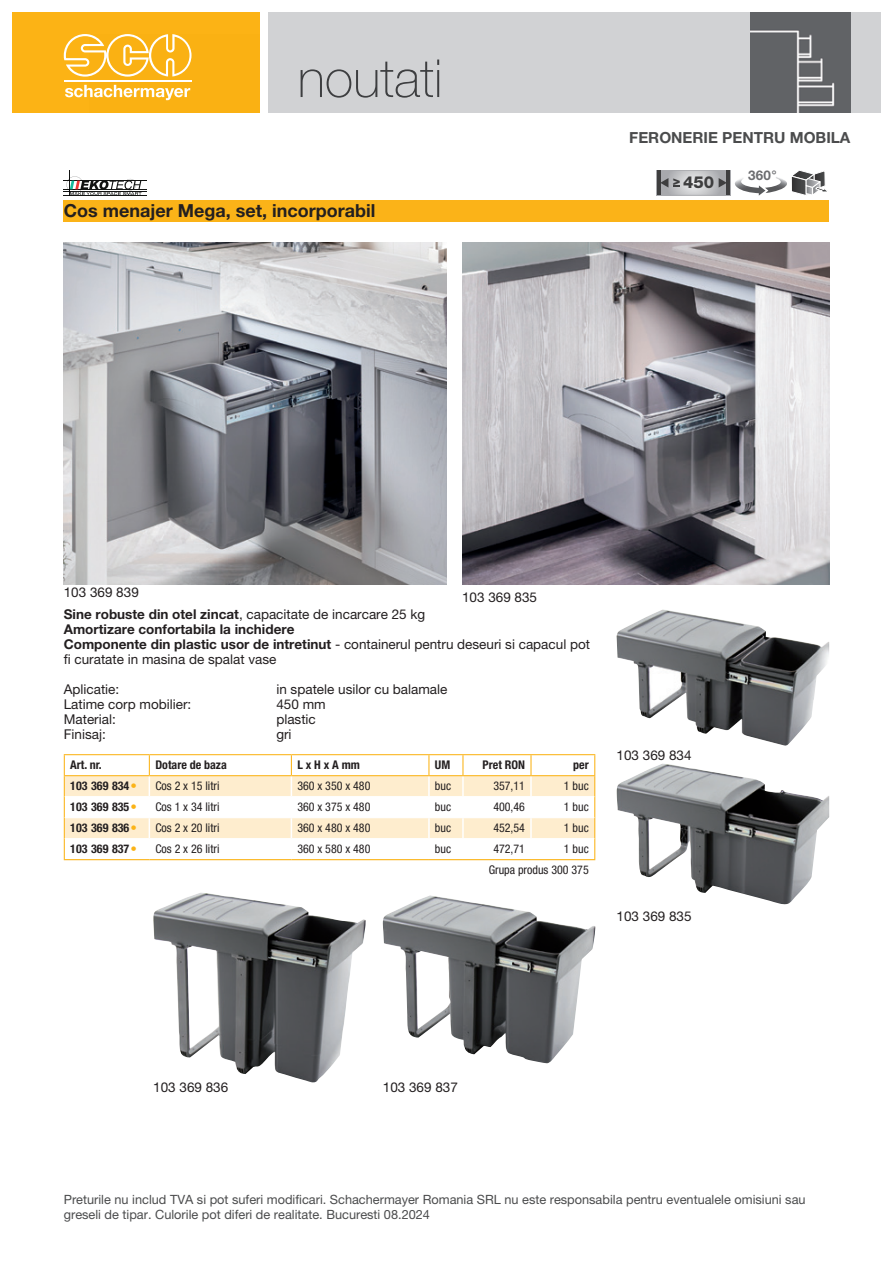
<style>
.page{position:relative;width:893px;height:1263px;background:#fff}
.page>*{position:absolute;margin:0;border:0;box-sizing:border-box;transform-origin:0 0}
.t1{font:100 52.5px "Helvetica Neue LT Pro";color:#4b4c4d}
.ProduktgruppeName{font:700 18px "Helvetica Neue LT Pro";color:#231f20}
.t2{font:800 16.5px "Helvetica Neue LT Pro";color:#3e3e3f}
.t3{font:700 15.3px "Helvetica Neue LT Pro";color:#4b4c4d}
.ProduktblockAbsatz{font:13.5px/15px "Helvetica Neue LT Pro";color:#231f20}
.ProduktblockMerkmale{font:13.5px "Helvetica Neue LT Pro";color:#231f20}
.ProduktblockAbsatz-2{font:700 13.5px "Helvetica Neue LT Pro";color:#231f20}
.t4{font:700 13.35px "Helvetica Neue LT Pro";color:#6c6d70}
.t5{font:12.75px/14.4px "Helvetica Neue LT Pro";color:#4b4c4d}
.TabellenZelleLinks{font:condensed 12px "Helvetica Neue LT Pro";color:#231f20}
.TabellenZelleRechts{font:condensed 12px "Helvetica Neue LT Pro";color:#231f20}
.TabellenZelleArtNr{font:700 condensed 12px "Helvetica Neue LT Pro";color:#231f20}
.TabellenKopfLinks{font:700 condensed 12px "Helvetica Neue LT Pro";color:#231f20}
.TabellenFuss{font:condensed 12px "Helvetica Neue LT Pro";color:#231f20}
.TabellenKopfRechts{font:700 condensed 12px "Helvetica Neue LT Pro";color:#231f20}
.TabellenZelleArtNr-2{font:4.5px "Webdings";color:#fbb316}
.s1{font-weight:700}
</style>
<div class="page">
<div style="left:13px;top:13px;width:246px;height:100px;background:#fcb315"></div>
<div style="left:89px;top:34px;width:170px;height:79px;background:#fab113"></div>
<div style="left:268px;top:13px;width:612px;height:100px;background:#d1d2d4"></div>
<svg style="left:64px;top:34px;width:128px;height:43px;background:#fbc248"></svg>
<svg style="left:65px;top:85px;width:125px;height:15px"></svg>
<hr style="left:64px;top:81px;width:128px;height:1px;background:#fff">
<img style="left:750px;top:13px;width:100px;height:100px">
<svg style="left:64px;top:860px;width:531px;height:1px"></svg>
<hr style="left:64px;top:754px;width:85px;height:1px;background:#fbb316">
<hr style="left:149px;top:754px;width:142px;height:1px;background:#fbb316">
<hr style="left:291px;top:754px;width:138px;height:1px;background:#fbb316">
<hr style="left:429px;top:754px;width:34px;height:1px;background:#fbb316">
<svg style="left:64px;top:755px;width:531px;height:104px"></svg>
<hr style="left:463px;top:754px;width:68px;height:1px;background:#fbb316">
<hr style="left:531px;top:754px;width:64px;height:1px;background:#fbb316">
<hr style="left:463px;top:775px;width:68px;height:1px;background:#fbb316">
<hr style="left:531px;top:775px;width:64px;height:1px;background:#fbb316">
<hr style="left:64px;top:859px;width:85px;height:1px;background:#fbb316">
<hr style="left:149px;top:859px;width:142px;height:1px;background:#fbb316">
<hr style="left:291px;top:859px;width:138px;height:1px;background:#fbb316">
<hr style="left:429px;top:859px;width:34px;height:1px;background:#fbb316">
<hr style="left:463px;top:859px;width:68px;height:1px;background:#fbb316">
<hr style="left:531px;top:859px;width:64px;height:1px;background:#fbb316">
<hr style="left:65px;top:796px;width:84px;height:1px;background:#fff">
<hr style="left:149px;top:796px;width:142px;height:1px;background:#fff">
<hr style="left:291px;top:796px;width:138px;height:1px;background:#fff">
<hr style="left:429px;top:796px;width:34px;height:1px;background:#fff">
<hr style="left:463px;top:796px;width:68px;height:1px;background:#fff">
<hr style="left:531px;top:796px;width:63px;height:1px;background:#fff">
<hr style="left:65px;top:817px;width:84px;height:1px;background:#fff">
<hr style="left:149px;top:817px;width:142px;height:1px;background:#fff">
<hr style="left:291px;top:817px;width:138px;height:1px;background:#fff">
<hr style="left:429px;top:817px;width:34px;height:1px;background:#fff">
<hr style="left:463px;top:817px;width:68px;height:1px;background:#fff">
<hr style="left:531px;top:817px;width:63px;height:1px;background:#fff">
<hr style="left:65px;top:838px;width:84px;height:1px;background:#fff">
<hr style="left:149px;top:838px;width:142px;height:1px;background:#fff">
<hr style="left:291px;top:838px;width:138px;height:1px;background:#fff">
<hr style="left:429px;top:838px;width:34px;height:1px;background:#fff">
<hr style="left:463px;top:838px;width:68px;height:1px;background:#fff">
<hr style="left:531px;top:838px;width:63px;height:1px;background:#fff">
<div style="left:64px;top:200px;width:765px;height:21px;background:#fbb318"></div>
<svg style="left:656px;top:170px;width:171px;height:26px"></svg>
<hr style="left:64px;top:191px;width:83px;height:1px;background:#121312">
<hr style="left:64px;top:189px;width:83px;height:1px;background:#121312">
<hr style="left:64px;top:181px;width:83px;height:1px;background:#121312">
<hr style="left:64px;top:195px;width:83px;height:1px;background:#121312">
<svg style="left:67px;top:170px;width:75px;height:26px"></svg>
<img style="left:617px;top:609px;width:212px;height:137px">
<img style="left:617px;top:764px;width:212px;height:140px">
<img style="left:383px;top:895px;width:212px;height:168px">
<img style="left:153px;top:893px;width:213px;height:189px">
<img style="left:462px;top:242px;width:367px;height:342px">
<img style="left:64px;top:242px;width:382px;height:342px">
<h1 class="t1" style="left:298px;top:48px;width:146px">noutati</h1>
<p class="ProduktgruppeName" style="left:64px;top:199px;width:313px">Cos menajer Mega, set, incorporabil</p>
<p class="t3" style="left:629px;top:128px;width:223px">FERONERIE PENTRU MOBILA</p>
<p class="t2" style="left:673px;top:172px;width:43px"><sup>&gt;</sup> 450</p>
<p class="t4" style="left:748px;top:167px;width:30px">360°</p>
<p class="ProduktblockMerkmale" style="left:64px;top:584px;width:77px">103 369 839</p>
<p class="ProduktblockMerkmale" style="left:462px;top:589px;width:77px">103 369 835</p>
<p class="ProduktblockAbsatz" style="left:64px;top:607px;width:363px"><span class="s1">Sine robuste din otel zincat</span>, capacitate de incarcare 25 kg</p>
<p class="ProduktblockAbsatz-2" style="left:64px;top:621px;width:232px">Amortizare confortabila la inchidere</p>
<p class="ProduktblockAbsatz" style="left:64px;top:637px;width:528px"><span class="s1">Componente din plastic usor de intretinut</span> - containerul pentru deseuri si capacul pot fi curatate in masina de spalat vase</p>
<p class="ProduktblockMerkmale" style="left:64px;top:681px;width:57px">Aplicatie:</p>
<p class="ProduktblockMerkmale" style="left:276px;top:681px;width:173px">in spatele usilor cu balamale</p>
<p class="ProduktblockMerkmale" style="left:64px;top:696px;width:129px">Latime corp mobilier:</p>
<p class="ProduktblockMerkmale" style="left:276px;top:696px;width:51px">450 mm</p>
<p class="ProduktblockMerkmale" style="left:64px;top:711px;width:54px">Material:</p>
<p class="ProduktblockMerkmale" style="left:276px;top:711px;width:41px">plastic</p>
<p class="ProduktblockMerkmale" style="left:64px;top:726px;width:43px">Finisaj:</p>
<p class="ProduktblockMerkmale" style="left:276px;top:726px;width:17px">gri</p>
<p class="TabellenKopfLinks" style="left:70px;top:758px;width:33px">Art. nr.</p>
<p class="TabellenKopfLinks" style="left:155px;top:758px;width:73px">Dotare de baza</p>
<p class="TabellenKopfLinks" style="left:297px;top:758px;width:64px">L x H x A mm</p>
<p class="TabellenKopfLinks" style="left:435px;top:758px;width:17px">UM</p>
<p class="TabellenKopfRechts" style="left:483px;top:758px;width:44px">Pret RON</p>
<p class="TabellenKopfRechts" style="left:573px;top:758px;width:17px">per</p>
<p class="TabellenZelleArtNr" style="left:70px;top:779px;width:61px">103 369 834</p>
<p class="TabellenZelleArtNr-2" style="left:132px;top:784px;width:6px">■</p>
<p class="TabellenZelleLinks" style="left:155px;top:779px;width:66px">Cos 2 x 15 litri</p>
<p class="TabellenZelleLinks" style="left:297px;top:779px;width:75px">360 x 350 x 480</p>
<p class="TabellenZelleLinks" style="left:435px;top:779px;width:18px">buc</p>
<p class="TabellenZelleRechts" style="left:493px;top:779px;width:33px">357,11</p>
<p class="TabellenZelleRechts" style="left:564px;top:779px;width:26px">1 buc</p>
<p class="TabellenZelleArtNr" style="left:70px;top:800px;width:61px">103 369 835</p>
<p class="TabellenZelleArtNr-2" style="left:132px;top:805px;width:6px">■</p>
<p class="TabellenZelleLinks" style="left:155px;top:800px;width:66px">Cos 1 x 34 litri</p>
<p class="TabellenZelleLinks" style="left:297px;top:800px;width:75px">360 x 375 x 480</p>
<p class="TabellenZelleLinks" style="left:435px;top:800px;width:18px">buc</p>
<p class="TabellenZelleRechts" style="left:493px;top:800px;width:33px">400,46</p>
<p class="TabellenZelleRechts" style="left:564px;top:800px;width:26px">1 buc</p>
<p class="TabellenZelleArtNr" style="left:70px;top:821px;width:61px">103 369 836</p>
<p class="TabellenZelleArtNr-2" style="left:132px;top:826px;width:6px">■</p>
<p class="TabellenZelleLinks" style="left:155px;top:821px;width:66px">Cos 2 x 20 litri</p>
<p class="TabellenZelleLinks" style="left:297px;top:821px;width:75px">360 x 480 x 480</p>
<p class="TabellenZelleLinks" style="left:435px;top:821px;width:18px">buc</p>
<p class="TabellenZelleRechts" style="left:493px;top:821px;width:33px">452,54</p>
<p class="TabellenZelleRechts" style="left:564px;top:821px;width:26px">1 buc</p>
<p class="TabellenZelleArtNr" style="left:70px;top:842px;width:61px">103 369 837</p>
<p class="TabellenZelleArtNr-2" style="left:132px;top:847px;width:6px">■</p>
<p class="TabellenZelleLinks" style="left:155px;top:842px;width:66px">Cos 2 x 26 litri</p>
<p class="TabellenZelleLinks" style="left:297px;top:842px;width:75px">360 x 580 x 480</p>
<p class="TabellenZelleLinks" style="left:435px;top:842px;width:18px">buc</p>
<p class="TabellenZelleRechts" style="left:493px;top:842px;width:33px">472,71</p>
<p class="TabellenZelleRechts" style="left:564px;top:842px;width:26px">1 buc</p>
<p class="TabellenFuss" style="left:489px;top:863px;width:102px">Grupa produs 300 375</p>
<p class="ProduktblockMerkmale" style="left:617px;top:747px;width:77px">103 369 834</p>
<p class="ProduktblockMerkmale" style="left:617px;top:908px;width:77px">103 369 835</p>
<p class="ProduktblockMerkmale" style="left:153px;top:1079px;width:77px">103 369 836</p>
<p class="ProduktblockMerkmale" style="left:383px;top:1079px;width:77px">103 369 837</p>
<p class="t5" style="left:64px;top:1192px;width:743px">Preturile nu includ TVA si pot suferi modificari. Schachermayer Romania SRL nu este responsabila pentru eventualele omisiuni sau greseli de tipar. Culorile pot diferi de realitate. Bucuresti 08.2024</p>
</div>
